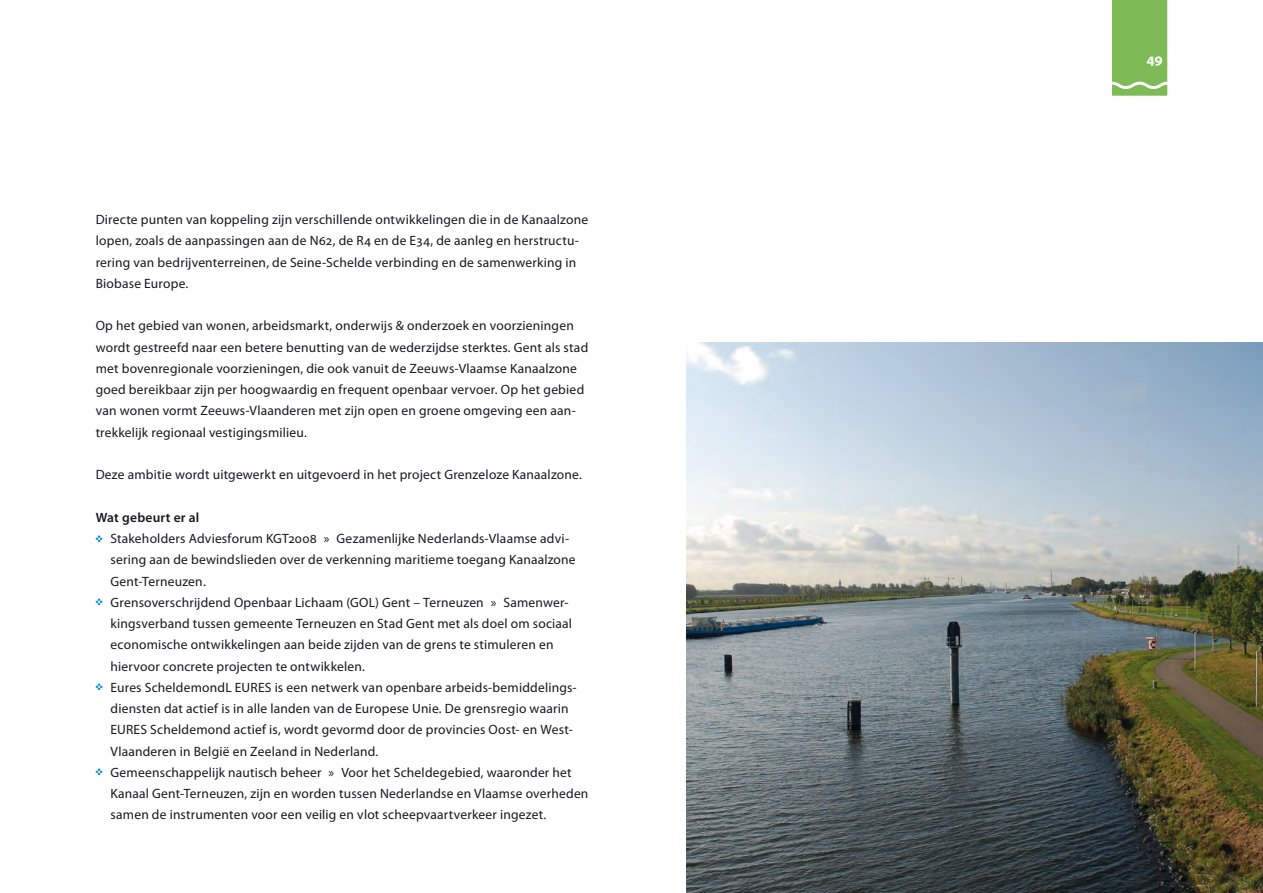
<style>
.page{position:relative;width:1263px;height:893px;background:#fff}
.page>*{position:absolute;margin:0;border:0;box-sizing:border-box;transform-origin:0 0}
.t1{font:700 15px "Myriad Pro";color:#fff}
.bullet{font:13.5px/21.3px "Myriad Pro";letter-spacing:.015em;color:#1a171c}
.wit_brood{font:13.5px/21.3px "Myriad Pro";letter-spacing:.015em;color:#1a171c}
._3_onderkopje{font:600 13.5px "Myriad Pro";letter-spacing:.02em;color:#1a171c}
.s1{color:#008bca}
</style>
<div class="page">
<img style="left:687px;top:342px;width:576px;height:551px">
<div style="left:1112px;top:0;width:55px;height:96px;background:#7eba55"></div>
<p class="wit_brood" style="left:96px;top:209px;width:494px">Directe punten van koppeling zijn verschillende ontwikkelingen die in de Kanaalzone lopen, zoals de aanpassingen aan de N62, de R4 en de E34, de aanleg en herstructu&shy;rering van bedrijventerreinen, de Seine-Schelde verbinding en de samenwerking in Biobase Europe.</p>
<p class="wit_brood" style="left:96px;top:315px;width:494px">Op het gebied van wonen, arbeidsmarkt, onderwijs &amp; onderzoek en voorzieningen wordt gestreefd naar een betere benutting van de wederzijdse sterktes. Gent als stad met bovenregionale voorzieningen, die ook vanuit de Zeeuws-Vlaamse Kanaalzone goed bereikbaar zijn per hoogwaardig en frequent openbaar vervoer. Op het gebied van wonen vormt Zeeuws-Vlaanderen met zijn open en groene omgeving een aan&shy;trekkelijk regionaal vestigingsmilieu.</p>
<p class="wit_brood" style="left:96px;top:464px;width:488px">Deze ambitie wordt uitgewerkt en uitgevoerd in het project Grenzeloze Kanaalzone.</p>
<p class="_3_onderkopje" style="left:96px;top:509px;width:105px">Wat gebeurt er al</p>
<p class="bullet" style="left:111px;top:528px;width:467px;text-indent:-15px"><span class="s1">✜</span> Stakeholders Adviesforum KGT2008 » Gezamenlijke Nederlands-Vlaamse advi&shy;sering aan de bewindslieden over de verkenning maritieme toegang Kanaalzone<br>Gent-Terneuzen.</p>
<p class="bullet" style="left:111px;top:591px;width:463px;text-indent:-15px"><span class="s1">✜</span> Grensoverschrijdend Openbaar Lichaam (GOL) Gent – Terneuzen » Samenwer&shy;kingsverband tussen gemeente Terneuzen en Stad Gent met als doel om sociaal economische ontwikkelingen aan beide zijden van de grens te stimuleren en hiervoor concrete projecten te ontwikkelen.</p>
<p class="bullet" style="left:111px;top:676px;width:468px;text-indent:-15px"><span class="s1">✜</span> Eures ScheldemondL EURES is een netwerk van openbare arbeids-bemiddelings&shy;diensten dat actief is in alle landen van de Europese Unie. De grensregio waarin EURES Scheldemond actief is, wordt gevormd door de provincies Oost- en West-Vlaanderen in België en Zeeland in Nederland.</p>
<p class="bullet" style="left:111px;top:761px;width:479px;text-indent:-15px"><span class="s1">✜</span> Gemeenschappelijk nautisch beheer » Voor het Scheldegebied, waaronder het<br>Kanaal Gent-Terneuzen, zijn en worden tussen Nederlandse en Vlaamse overheden samen de instrumenten voor een veilig en vlot scheepvaartverkeer ingezet.</p>
<p class="t1" style="left:1146px;top:50px;width:18px">49</p>
</div>
